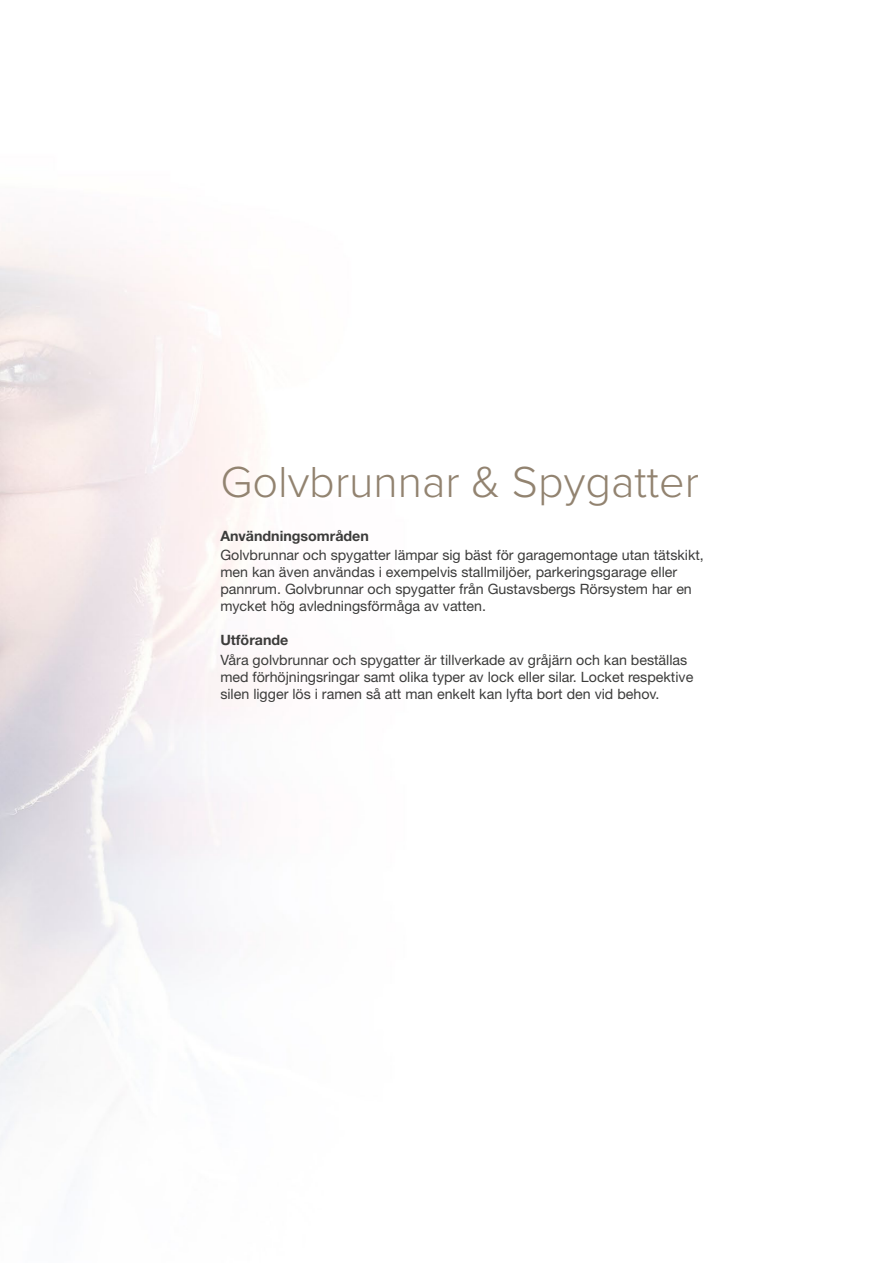
<style>
.page{position:relative;width:893px;height:1263px;background:#fff}
.page>*{position:absolute;margin:0;border:0;box-sizing:border-box;transform-origin:0 0}
.t1{font:300 45px "Proxima Nova";color:#928370}
.t2{font:14.25px/17.1px "Helvetica Neue LT Std";color:#3c3c3b}
.t3{font:700 14.25px "Helvetica Neue LT Std";color:#3c3c3b}
</style>
<div class="page">
<h1 class="t1" style="left:220px;top:448px;width:480px">Golvbrunnar &amp; Spygatter</h1>
<p class="t3" style="left:220px;top:527px;width:150px">Användningsområden</p>
<p class="t2" style="left:220px;top:546px;width:485px">Golvbrunnar och spygatter lämpar sig bäst för garagemontage utan tätskikt, men kan även användas i exempelvis stallmiljöer, parkeringsgarage eller pannrum. Golvbrunnar och spygatter från Gustavsbergs Rörsystem har en mycket hög avledningsförmåga av vatten.</p>
<p class="t3" style="left:220px;top:631px;width:70px">Utförande</p>
<p class="t2" style="left:220px;top:651px;width:474px">Våra golvbrunnar och spygatter är tillverkade av gråjärn och kan beställas med förhöjningsringar samt olika typer av lock eller silar. Locket respektive silen ligger lös i ramen så att man enkelt kan lyfta bort den vid behov.</p>
</div>
